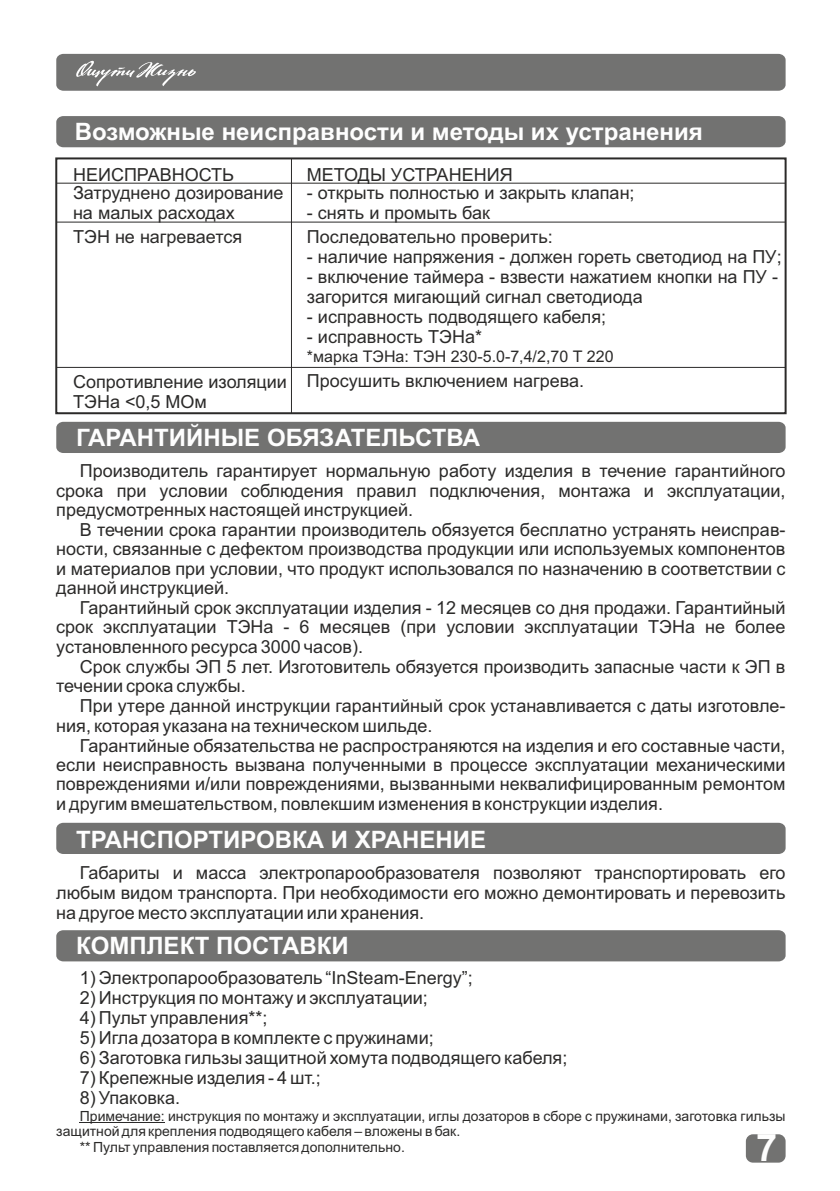
<style>
.page{position:relative;width:840px;height:1191px;background:#fff}
.page>*{position:absolute;margin:0;border:0;box-sizing:border-box;transform-origin:0 0}
.t1{font:700 38px "Arial";color:#fefefe}
.t2{font:700 24px "Arial";color:#fefefe}
.t3{font:18px/19.4px "Arial";color:#2b2a29}
.t4{font:16px "Arial";color:#2b2a29}
.t5{font:14px "Arial";color:#2b2a29}
</style>
<div class="page">
<svg style="left:745px;top:1134px;width:40px;height:28px"></svg>
<div style="left:56px;top:930px;width:729px;height:31px;background:#727271;border-radius:7px"></div>
<div style="left:56px;top:822px;width:729px;height:32px;background:#727271;border-radius:7px"></div>
<div style="left:56px;top:422px;width:729px;height:31px;background:#727271;border-radius:7px"></div>
<div style="left:56px;top:116px;width:729px;height:31px;background:#727271;border-radius:7px"></div>
<div style="left:55px;top:157px;width:731px;height:257px;border:2px solid #2b2a29"></div>
<hr style="left:291px;top:159px;width:1px;height:254px;background:#2b2a29">
<hr style="left:56px;top:222px;width:729px;height:1px;background:#2b2a29">
<hr style="left:56px;top:183px;width:729px;height:1px;background:#2b2a29">
<hr style="left:80px;top:1122px;width:85px;height:1px;background:#2b2a29">
<hr style="left:56px;top:367px;width:729px;height:1px;background:#2b2a29">
<div style="left:56px;top:54px;width:729px;height:37px;background:#727271"></div>
<h2 class="t2" style="left:75px;top:122px;width:629px">Возможные неисправности и методы их устранения</h2>
<p class="t3" style="left:73px;top:166px;width:162px">НЕИСПРАВНОСТЬ</p>
<p class="t3" style="left:307px;top:166px;width:207px">МЕТОДЫ УСТРАНЕНИЯ</p>
<p class="t3" style="left:73px;top:184px;width:212px;line-height:20.2px">Затруднено дозирование на малых расходах</p>
<p class="t3" style="left:307px;top:184px;width:329px">- открыть полностью и закрыть клапан;</p>
<p class="t3" style="left:307px;top:204px;width:184px">- снять и промыть бак</p>
<p class="t3" style="left:73px;top:228px;width:171px">ТЭН не нагревается</p>
<p class="t3" style="left:307px;top:228px;width:247px">Последовательно проверить:</p>
<p class="t3" style="left:307px;top:248px;width:476px">- наличие напряжения - должен гореть светодиод на ПУ;</p>
<p class="t3" style="left:307px;top:268px;width:472px;line-height:20.2px">- включение таймера - взвести нажатием кнопки на ПУ - загорится мигающий сигнал светодиода</p>
<p class="t3" style="left:307px;top:309px;width:300px">- исправность подводящего кабеля;</p>
<p class="t3" style="left:307px;top:329px;width:176px">- исправность ТЭНа*</p>
<p class="t4" style="left:307px;top:350px;width:308px">*марка ТЭНа: ТЭН 230-5.0-7,4/2,70 Т 220</p>
<p class="t3" style="left:73px;top:373px;width:215px;line-height:20.2px">Сопротивление изоляции<br>ТЭНа &lt;0,5 МОм</p>
<p class="t3" style="left:307px;top:373px;width:279px">Просушить включением нагрева.</p>
<h2 class="t2" style="left:76px;top:428px;width:405px">ГАРАНТИЙНЫЕ ОБЯЗАТЕЛЬСТВА</h2>
<p class="t3" style="left:56px;top:463px;width:730px;text-align:justify;text-indent:24px">Производитель гарантирует нормальную работу изделия в течение гарантийного срока при условии соблюдения правил подключения, монтажа и эксплуатации, предусмотренных настоящей инструкцией.</p>
<p class="t3" style="left:56px;top:521px;width:730px;text-align:justify;text-indent:24px">В течении срока гарантии производитель обязуется бесплатно устранять неисправ&shy;ности, связанные с дефектом производства продукции или используемых компонентов и материалов при условии, что продукт использовался по назначению в соответствии с данной инструкцией.</p>
<p class="t3" style="left:56px;top:599px;width:730px;text-align:justify;text-indent:24px">Гарантийный срок эксплуатации изделия - 12 месяцев со дня продажи. Гарантийный срок эксплуатации ТЭНа - 6 месяцев (при условии эксплуатации ТЭНа не более установленного ресурса 3000 часов).</p>
<p class="t3" style="left:56px;top:658px;width:730px;text-indent:24px">Срок службы ЭП 5 лет. Изготовитель обязуется производить запасные части к ЭП в течении срока службы.</p>
<p class="t3" style="left:56px;top:698px;width:730px;text-indent:24px">При утере данной инструкции гарантийный срок устанавливается с даты изготовле&shy;ния, которая указана на техническом шильде.</p>
<p class="t3" style="left:56px;top:737px;width:730px;text-align:justify;text-indent:24px">Гарантийные обязательства не распространяются на изделия и его составные части, если неисправность вызвана полученными в процессе эксплуатации механическими повреждениями и/или повреждениями, вызванными неквалифицированным ремонтом и другим вмешательством, повлекшим изменения в конструкции изделия.</p>
<h2 class="t2" style="left:76px;top:830px;width:411px">ТРАНСПОРТИРОВКА И ХРАНЕНИЕ</h2>
<p class="t3" style="left:56px;top:864px;width:730px;line-height:20.2px;text-align:justify;text-indent:24px">Габариты и масса электропарообразователя позволяют транспортировать его любым видом транспорта. При необходимости его можно демонтировать и перевозить на другое место эксплуатации или хранения.</p>
<h2 class="t2" style="left:76px;top:937px;width:274px">КОМПЛЕКТ ПОСТАВКИ</h2>
<p class="t3" style="left:80px;top:969px;width:394px">1) Электропарообразователь “InSteam-Energy”;</p>
<p class="t3" style="left:80px;top:989px;width:349px">2) Инструкция по монтажу и эксплуатации;</p>
<p class="t3" style="left:80px;top:1009px;width:189px">4) Пульт управления**;</p>
<p class="t3" style="left:80px;top:1029px;width:355px">5) Игла дозатора в комплекте с пружинами;</p>
<p class="t3" style="left:80px;top:1049px;width:489px">6) Заготовка гильзы защитной хомута подводящего кабеля;</p>
<p class="t3" style="left:80px;top:1069px;width:242px">7) Крепежные изделия - 4 шт.;</p>
<p class="t3" style="left:80px;top:1089px;width:102px">8) Упаковка.</p>
<p class="t5" style="left:80px;top:1110px;width:707px">Примечание: инструкция по монтажу и эксплуатации, иглы дозаторов в сборе с пружинами, заготовка гильзы</p>
<p class="t5" style="left:56px;top:1126px;width:405px">защитной для крепления подводящего кабеля – вложены в бак.</p>
<p class="t5" style="left:80px;top:1141px;width:326px">** Пульт управления поставляется дополнительно.</p>
<h1 class="t1" style="left:755px;top:1133px;width:23px">7</h1>
</div>
